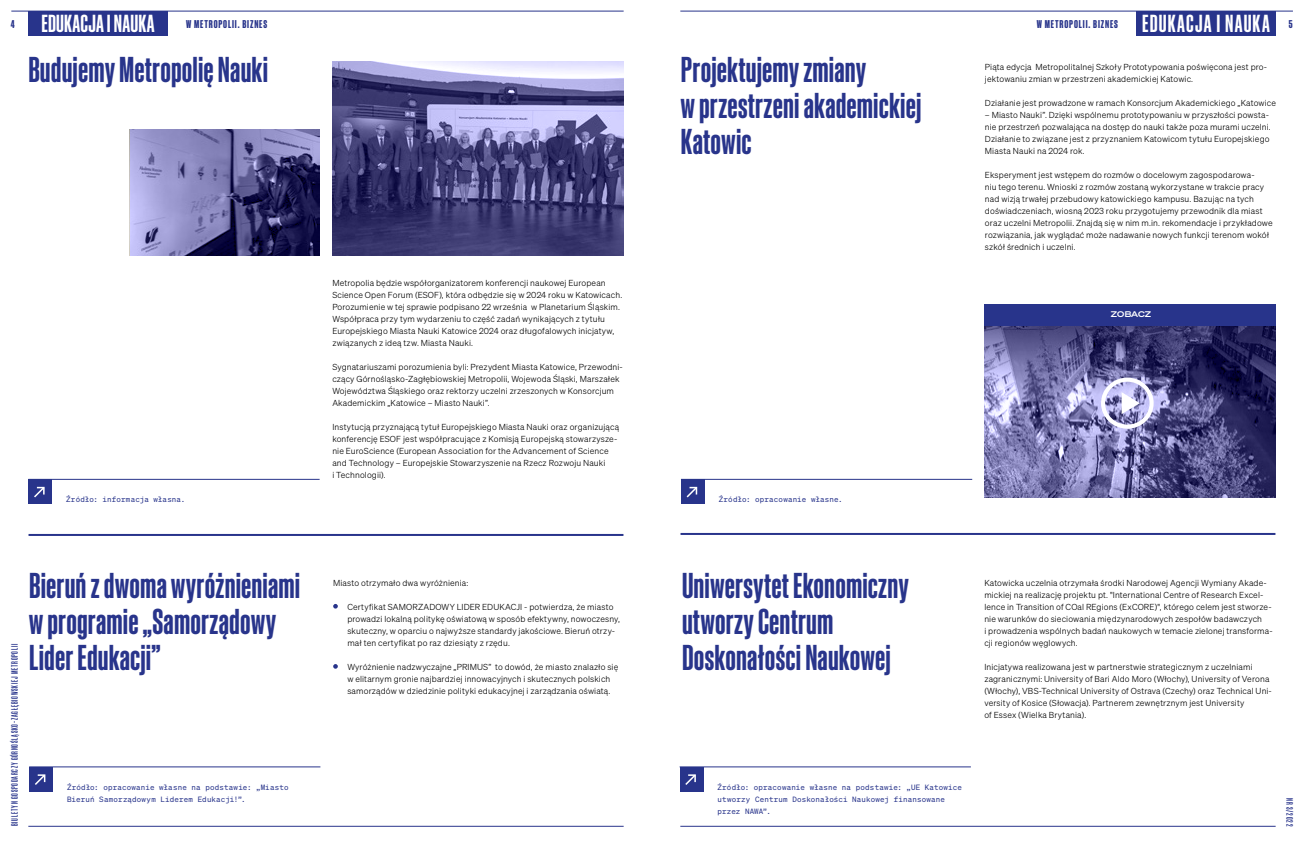
<style>
.page{position:relative;width:1304px;height:851px;background:#fff}
.page>*{position:absolute;margin:0;border:0;box-sizing:border-box;transform-origin:0 0}
.t1{font:600 35px/36px "Sohne Schmal";letter-spacing:.005em;color:#28348b}
.t2{font:600 24px "Sohne Schmal";letter-spacing:.01em;color:#fff}
.t3{font:11px "Sohne Schmal Dreiviertelfett";letter-spacing:.08em;color:#28348b}
.t4{font:9px "Sohne Schmal Kraftig";letter-spacing:.09em;color:#28348b}
.t5{font:8.5px/12px "Sohne Leicht";letter-spacing:.015em;color:#000}
.t6{font:600 8px "Sohne Breit";letter-spacing:.005em;color:#fff}
.t7{font:7.5px/12px "Sohne Mono Buch";letter-spacing:.025em;color:#28348b}
.s1{font-family:"Sohne Schmal";font-weight:600;font-size:24px;color:#fff}
</style>
<div class="page">
<hr style="left:11px;top:11px;width:613px;height:1px;background:#28348b">
<hr style="left:680px;top:11px;width:613px;height:1px;background:#28348b">
<div style="left:1136px;top:11px;width:140px;height:24px;background:#28348b"></div>
<div style="left:28px;top:11px;width:140px;height:24px;background:#28348b"></div>
<hr style="left:680px;top:825px;width:596px;height:1px;background:#28348b">
<hr style="left:28px;top:825px;width:596px;height:1px;background:#28348b">
<hr style="left:680px;top:766px;width:291px;height:1px;background:#28348b">
<div style="left:680px;top:767px;width:24px;height:24px;background:#28348b"></div>
<svg style="left:685px;top:774px;width:11px;height:11px"></svg>
<hr style="left:28px;top:479px;width:292px;height:1px;background:#28348b">
<div style="left:28px;top:479px;width:24px;height:24px;background:#28348b"></div>
<svg style="left:34px;top:486px;width:11px;height:12px"></svg>
<hr style="left:681px;top:479px;width:291px;height:1px;background:#28348b">
<div style="left:681px;top:479px;width:24px;height:24px;background:#28348b"></div>
<svg style="left:686px;top:486px;width:12px;height:12px"></svg>
<hr style="left:29px;top:766px;width:291px;height:1px;background:#28348b">
<div style="left:29px;top:767px;width:24px;height:24px;background:#28348b"></div>
<svg style="left:35px;top:774px;width:11px;height:11px"></svg>
<hr style="left:680px;top:533px;width:595px;height:2px;background:#28348b">
<hr style="left:29px;top:534px;width:594px;height:2px;background:#28348b">
<svg style="left:985px;top:326px;width:291px;height:171px;background:#5d5b90"></svg>
<div style="left:1101px;top:377px;width:53px;height:51px;border:4px solid #fff;border-radius:50%"></div>
<svg style="left:1120px;top:388px;width:21px;height:30px"></svg>
<div style="left:984px;top:305px;width:291px;height:21px;background:#28348b"></div>
<svg style="left:332px;top:62px;width:291px;height:194px;background:#5c5a8d"></svg>
<svg style="left:130px;top:129px;width:190px;height:127px;background:#69679d"></svg>
<svg style="left:333px;top:604px;width:5px;height:4px"></svg>
<svg style="left:333px;top:664px;width:5px;height:4px"></svg>
<h2 class="t2" style="left:11px;top:11px;width:145px"><sup>4</sup> EDUKACJA I NAUKA</h2>
<p class="t3" style="left:186px;top:18px;width:83px">W METROPOLII. BIZNES</p>
<p class="t3" style="left:1037px;top:18px;width:235px">W METROPOLII. BIZNES <span class="s1">EDUKACJA I NAUKA</span></p>
<h1 class="t1" style="left:28px;top:51px;width:241px">Budujemy Metropolię Nauki</h1>
<h1 class="t1" style="left:681px;top:51px;width:242px">Projektujemy zmiany<br>w przestrzeni akademickiej<br>Katowic</h1>
<p class="t5" style="left:332px;top:276px;width:291px">Metropolia będzie współorganizatorem konferencji naukowej European Science Open Forum (ESOF), która odbędzie się w 2024 roku w Katowicach.<br>Porozumienie w tej sprawie podpisano 22 września w Planetarium Śląskim.<br>Współpraca przy tym wydarzeniu to część zadań wynikających z tytułu Europejskiego Miasta Nauki Katowice 2024 oraz długofalowych inicjatyw, związanych z ideą tzw. Miasta Nauki.</p>
<p class="t5" style="left:332px;top:360px;width:292px">Sygnatariuszami porozumienia byli: Prezydent Miasta Katowice, Przewodni&shy;czący Górnośląsko-Zagłębiowskiej Metropolii, Wojewoda Śląski, Marszałek Województwa Śląskiego oraz rektorzy uczelni zrzeszonych w Konsorcjum Akademickim „Katowice – Miasto Nauki”.</p>
<p class="t5" style="left:332px;top:420px;width:288px">Instytucją przyznającą tytuł Europejskiego Miasta Nauki oraz organizującą konferencję ESOF jest współpracujące z Komisją Europejską stowarzysze&shy;nie EuroScience (European Association for the Advancement of Science and Technology – Europejskie Stowarzyszenie na Rzecz Rozwoju Nauki<br>i Technologii).</p>
<p class="t7" style="left:66px;top:493px;width:121px">Źródło: informacja własna.</p>
<p class="t7" style="left:719px;top:493px;width:125px">Źródło: opracowanie własne.</p>
<p class="t5" style="left:985px;top:60px;width:284px">Piąta edycja Metropolitalnej Szkoły Prototypowania poświęcona jest pro&shy;jektowaniu zmian w przestrzeni akademickiej Katowic.</p>
<p class="t5" style="left:985px;top:96px;width:293px">Działanie jest prowadzone w ramach Konsorcjum Akademickiego „Katowice</p>
<p class="t5" style="left:985px;top:108px;width:287px">– Miasto Nauki”. Dzięki wspólnemu prototypowaniu w przyszłości powsta&shy;nie przestrzeń pozwalająca na dostęp do nauki także poza murami uczelni.<br>Działanie to związane jest z przyznaniem Katowicom tytułu Europejskiego Miasta Nauki na 2024 rok.</p>
<p class="t5" style="left:985px;top:168px;width:289px">Eksperyment jest wstępem do rozmów o docelowym zagospodarowa-<br>niu tego terenu. Wnioski z rozmów zostaną wykorzystane w trakcie pracy nad wizją trwałej przebudowy katowickiego kampusu. Bazując na tych doświadczeniach, wiosną 2023 roku przygotujemy przewodnik dla miast oraz uczelni Metropolii. Znajdą się w nim m.in. rekomendacje i przykładowe rozwiązania, jak wyglądać może nadawanie nowych funkcji terenom wokół szkół średnich i uczelni.</p>
<p class="t6" style="left:1111px;top:309px;width:42px">ZOBACZ</p>
<p class="t3" style="left:1289px;top:18px;width:5px">5</p>
<p class="t4" style="left:10px;top:825px;width:184px;rotate:-90deg">BIULETYN GOSPODARCZY GÓRNOŚLĄSKO-ZAGŁĘBIOWSKIEJ METROPOLII</p>
<h1 class="t1" style="left:29px;top:567px;width:273px">Bieruń z dwoma wyróżnieniami w programie „Samorządowy<br>Lider Edukacji”</h1>
<p class="t7" style="left:67px;top:781px;width:223px">Źródło: opracowanie własne na podstawie: „Miasto<br>Bieruń Samorządowym Liderem Edukacji!”.</p>
<p class="t5" style="left:333px;top:576px;width:137px">Miasto otrzymało dwa wyróżnienia:</p>
<p class="t5" style="left:347px;top:600px;width:274px">Certyfikat SAMORZADOWY LIDER EDUKACJI - potwierdza, że miasto prowadzi lokalną politykę oświatową w sposób efektywny, nowoczesny, skuteczny, w oparciu o najwyższe standardy jakościowe. Bieruń otrzy&shy;mał ten certyfikat po raz dziesiąty z rzędu.</p>
<p class="t5" style="left:347px;top:660px;width:272px">Wyróżnienie nadzwyczajne „PRIMUS” to dowód, że miasto znalazło się w elitarnym gronie najbardziej innowacyjnych i skutecznych polskich samorządów w dziedzinie polityki edukacyjnej i zarządzania oświatą.</p>
<h1 class="t1" style="left:682px;top:567px;width:228px">Uniwersytet Ekonomiczny utworzy Centrum<br>Doskonałości Naukowej</h1>
<p class="t5" style="left:984px;top:576px;width:290px">Katowicka uczelnia otrzymała środki Narodowej Agencji Wymiany Akade&shy;mickiej na realizację projektu pt. "International Centre of Research Excel&shy;lence in Transition of COal REgions (ExCORE)", którego celem jest stworze&shy;nie warunków do sieciowania międzynarodowych zespołów badawczych<br>i prowadzenia wspólnych badań naukowych w temacie zielonej transforma&shy;cji regionów węglowych.</p>
<p class="t5" style="left:984px;top:660px;width:289px">Inicjatywa realizowana jest w partnerstwie strategicznym z uczelniami zagranicznymi: University of Bari Aldo Moro (Włochy), University of Verona (Włochy), VBS-Technical University of Ostrava (Czechy) oraz Technical Uni&shy;versity of Kosice (Słowacja). Partnerem zewnętrznym jest University<br>of Essex (Wielka Brytania).</p>
<p class="t7" style="left:717px;top:781px;width:246px">Źródło: opracowanie własne na podstawie: „UE Katowice utworzy Centrum Doskonałości Naukowej finansowane przez NAWA”.</p>
<p class="t4" style="left:1294px;top:798px;width:29px;rotate:90deg">NR 3/2022</p>
</div>
